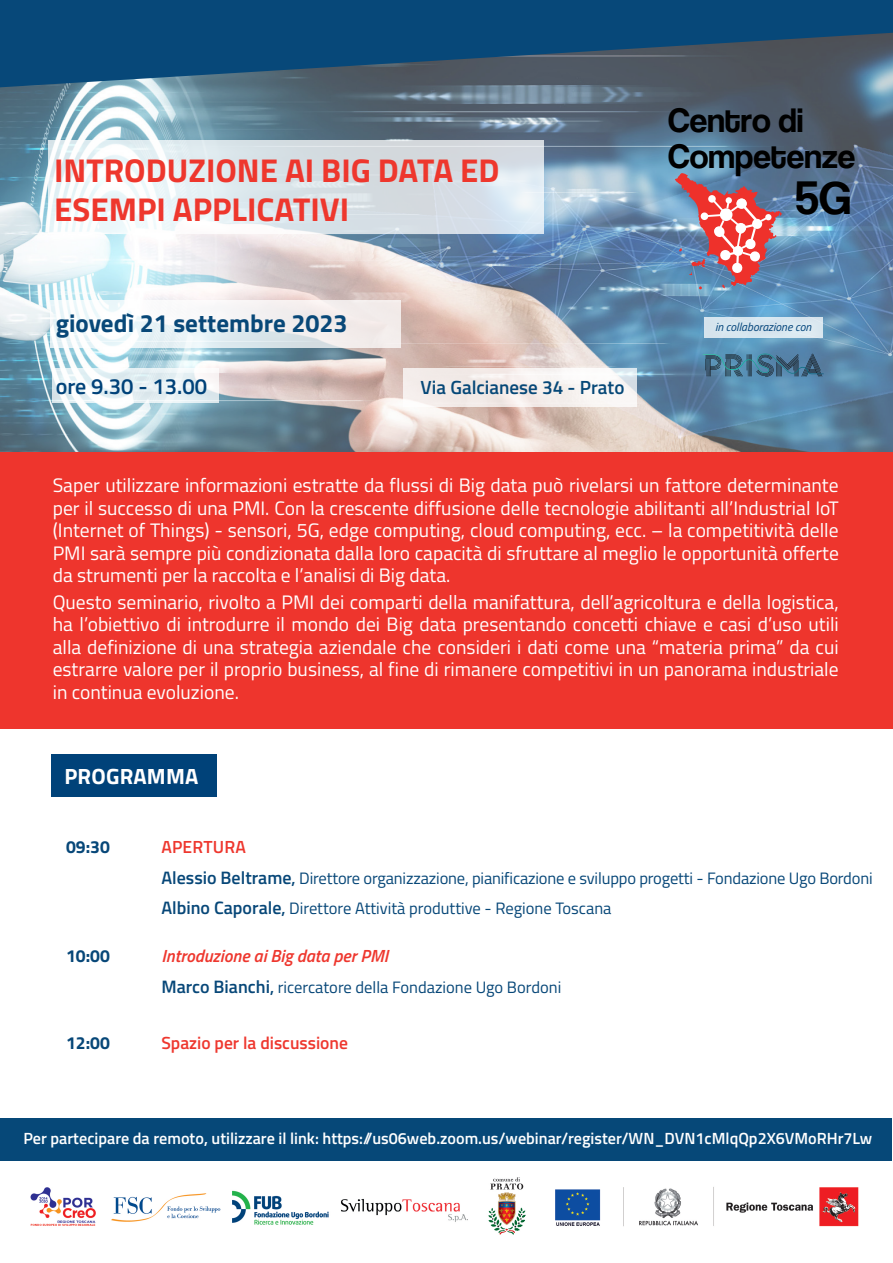
<style>
.page{position:relative;width:893px;height:1263px;background:#fff}
.page>*{position:absolute;margin:0;border:0;box-sizing:border-box;transform-origin:0 0}
.t1{font:48.6px "Coolvetica Rg";color:#000}
.t2{font:35.1px/35.1px "Coolvetica Rg";color:#000}
.t3{font:700 33px/39.6px "Titillium Web";color:#ee372d}
.t4{font:700 25.05px "Titillium Web";color:#084878}
.t5{font:600 22.05px "Titillium Web";color:#004279}
.t6{font:700 22.05px "Titillium Web";letter-spacing:.01em;color:#fff}
.t7{font:19.5px/22.5px "Titillium Web";color:#fff;text-align:justify}
.t8{font:600 19.05px "Titillium Web";color:#064878}
.t9{font:600 17.55px "Titillium Web";color:#ee372e}
.t10{font:italic 600 17.55px "Titillium Web";color:#ee372e}
.t11{font:700 17.55px "Titillium Web";color:#074778}
.t12{font:16.5px "Titillium Web";letter-spacing:-.01em;color:#074778}
.t13{font:600 16.2px "Titillium Web";color:#fff}
.t14{font:italic 11.7px "Titillium Web";color:#004279}
.s1{font-weight:600;font-size:18px}
.s2{font-weight:600}
</style>
<div class="page">
<img style="left:0;top:87px;width:893px;height:365px">
<svg style="left:675px;top:173px;width:107px;height:116px;background:#a27b8e"></svg>
<svg style="left:0;top:0;width:893px;height:87px;background:#1e4e74"></svg>
<div style="left:1px;top:1118px;width:891px;height:43px;background:#064878"></div>
<svg style="left:48px;top:141px;width:496px;height:93px"></svg>
<div style="left:0;top:452px;width:893px;height:276px;background:#ee352d"></div>
<svg style="left:51px;top:300px;width:350px;height:48px"></svg>
<svg style="left:703px;top:353px;width:121px;height:24px;background:#46728e"></svg>
<svg style="left:52px;top:368px;width:167px;height:35px"></svg>
<svg style="left:403px;top:368px;width:234px;height:39px;fill:#f5eeec"></svg>
<div style="left:704px;top:317px;width:118px;height:20px;background:#d6e6ef"></div>
<img style="left:30px;top:1177px;width:829px;height:58px">
<div style="left:51px;top:754px;width:166px;height:43px;background:#004279"></div>
<p class="t3" style="left:54px;top:149px;width:447px">INTRODUZIONE AI BIG DATA ED<br>ESEMPI APPLICATIVI</p>
<p class="t4" style="left:56px;top:304px;width:293px">giovedì 21 settembre 2023</p>
<p class="t5" style="left:56px;top:370px;width:153px">ore 9.30 - 13.00</p>
<p class="t8" style="left:421px;top:373px;width:205px">Via Galcianese 34 - Prato</p>
<h2 class="t2" style="left:668px;top:103px;width:189px">Centro di<br>Competenze</h2>
<h1 class="t1" style="left:795px;top:169px;width:57px">5G</h1>
<p class="t14" style="left:715px;top:319px;width:98px">in collaborazione con</p>
<p class="t7" style="left:53px;top:473px;width:788px">Saper utilizzare informazioni estratte da flussi di Big data può rivelarsi un fattore determinante per il successo di una PMI. Con la crescente diffusione delle tecnologie abilitanti all’Industrial IoT (Internet of Things) - sensori, 5G, edge computing, cloud computing, ecc. – la competitività delle PMI sarà sempre più condizionata dalla loro capacità di sfruttare al meglio le opportunità offerte da strumenti per la raccolta e l’analisi di Big data.</p>
<p class="t7" style="left:53px;top:590px;width:787px">Questo seminario, rivolto a PMI dei comparti della manifattura, dell’agricoltura e della logistica, ha l’obiettivo di introdurre il mondo dei Big data presentando concetti chiave e casi d’uso utili alla definizione di una strategia aziendale che consideri i dati come una “materia prima” da cui estrarre valore per il proprio business, al fine di rimanere competitivi in un panorama industriale in continua evoluzione.</p>
<p class="t6" style="left:64px;top:759px;width:136px">PROGRAMMA</p>
<p class="t11" style="left:66px;top:834px;width:45px">09:30</p>
<p class="t9" style="left:161px;top:834px;width:86px">APERTURA</p>
<p class="t12" style="left:161px;top:866px;width:713px"><span class="s1">Alessio Beltrame</span><span class="s2">,</span> Direttore organizzazione, pianificazione e sviluppo progetti - Fondazione Ugo Bordoni</p>
<p class="t12" style="left:161px;top:896px;width:452px"><span class="s1">Albino Caporale</span><span class="s2">,</span> Direttore Attività produttive - Regione Toscana</p>
<p class="t11" style="left:66px;top:943px;width:45px">10:00</p>
<p class="t10" style="left:161px;top:943px;width:228px">Introduzione ai Big data per PMI</p>
<p class="t12" style="left:161px;top:975px;width:401px"><span class="s1">Marco Bianchi</span><span class="s2">,</span> ricercatore della Fondazione Ugo Bordoni</p>
<p class="t11" style="left:66px;top:1030px;width:45px">12:00</p>
<p class="t9" style="left:161px;top:1030px;width:188px">Spazio per la discussione</p>
<p class="t13" style="left:23px;top:1126px;width:850px">Per partecipare da remoto, utilizzare il link: https://us06web.zoom.us/webinar/register/WN_DVN1cMlqQp2X6VMoRHr7Lw</p>
</div>
